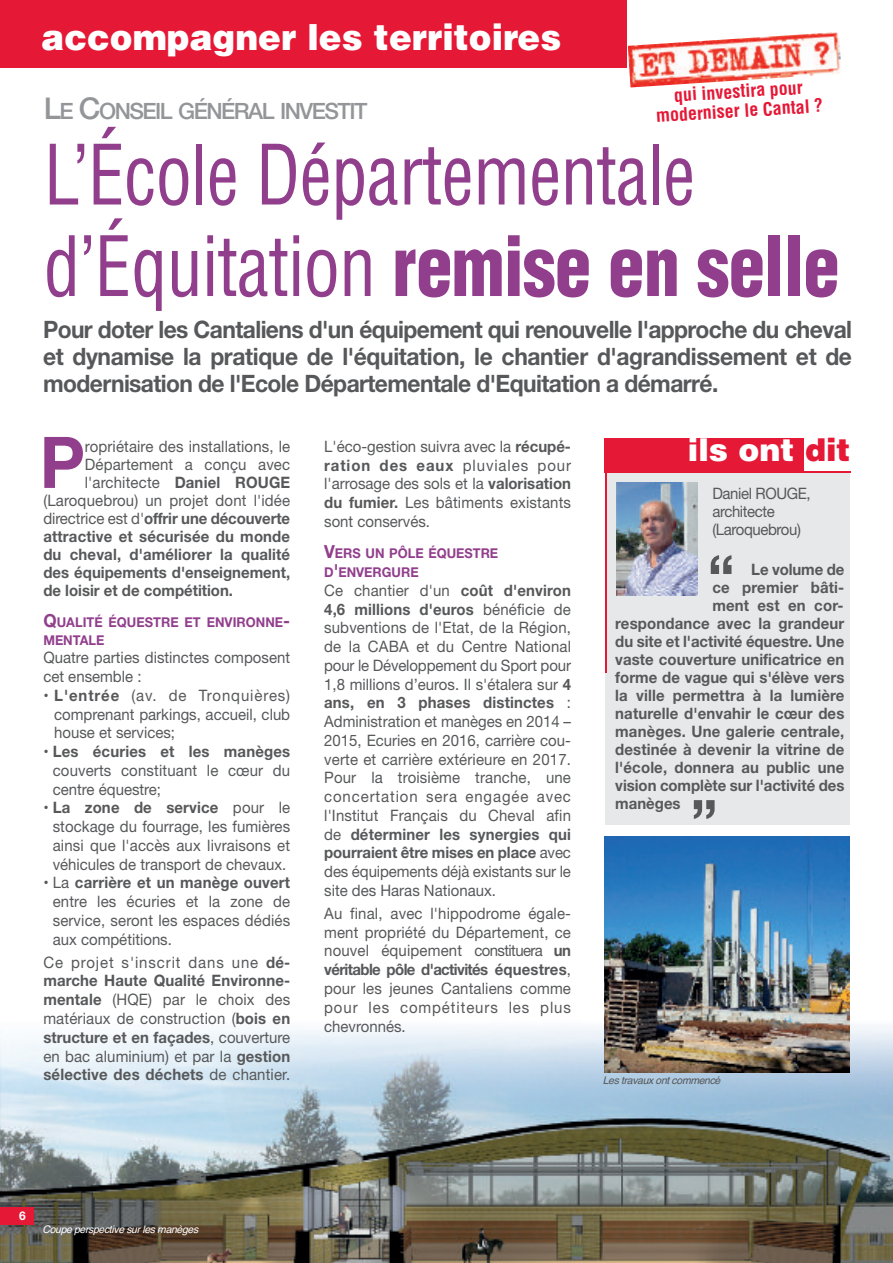
<style>
.page{position:relative;width:893px;height:1263px;background:#fff}
.page>*{position:absolute;margin:0;border:0;box-sizing:border-box;transform-origin:0 0}
.t1{font:condensed 81px/91.5px "Helvetica";letter-spacing:-.01em;color:#913e8c;scale:.9 1}
.t2{font:700 71.4px "Helvetica Neue";color:#913e8c;scale:.95 1}
.t3{font:700 58.5px "Helvetica Neue";color:#57585a}
.t4{font:900 36px "Helvetica";color:#fff;scale:.95 1}
.t5{font:900 31.5px "Helvetica";color:#fff}
.t6{font:700 24px/27px "Helvetica Neue";letter-spacing:-.025em;color:#57585a;text-align:justify;scale:.95 1}
.t7{font:500 22.5px "Helvetica Neue";letter-spacing:-.065em;color:#939598}
.t8{font:700 condensed 18px/19.5px "Helvetica";color:#e51836;text-align:center}
.t9{font:15.75px/18.8px "Helvetica Neue";letter-spacing:.005em;color:#57585a;text-align:justify;scale:.95 1}
.t10{font:700 15.75px "Helvetica Neue";letter-spacing:.01em;color:#57585a;scale:.95 1}
.t11{font:15.75px/18px "Helvetica Neue";letter-spacing:-.025em;color:#57585a;scale:.95 1}
.t12{font:700 13.5px/18px "Helvetica Neue";color:#913e8c;scale:.95 1}
.t13{font:700 12px "Helvetica Neue";color:#fff}
.t14{font:italic 10.5px "Helvetica";letter-spacing:-.035em;color:#fff}
.t15{font:italic 10.5px "Helvetica";letter-spacing:-.035em;color:#57585a}
.s1{font-size:30px}
.s2{font-weight:900}
.s3{font-weight:700}
.s4{font-weight:400}
.s5{font-size:18px}
.s6{color:#e51836}
</style>
<div class="page">
<div style="left:605px;top:473px;width:245px;height:352px;background:#e7e8e9"></div>
<img style="left:0;top:1026px;width:893px;height:237px">
<div style="left:0;top:1208px;width:33px;height:17px;background:#e51836"></div>
<div style="left:0;top:0;width:627px;height:68px;background:#e51836"></div>
<img style="left:628px;top:32px;width:213px;height:55px">
<div style="left:604px;top:438px;width:200px;height:34px;background:#e51836"></div>
<hr style="left:604px;top:471px;width:246px;height:2px;background:#e51836">
<hr style="left:605px;top:470px;width:1px;height:203px;background:#e51836">
<img style="left:604px;top:837px;width:246px;height:235px">
<img style="left:617px;top:482px;width:80px;height:114px">
<h3 class="t4" style="left:42px;top:17px;width:549px">accompagner les territoires</h3>
<p class="t8" style="left:654px;top:87px;width:169px;rotate:-4deg">qui investira pour moderniser le Cantal ?</p>
<h3 class="t7" style="left:44px;top:93px;width:325px"><span class="s1">L</span>E <span class="s1">C</span>ONSEIL GÉNÉRAL INVESTIT</h3>
<h1 class="t1" style="left:44px;top:131px;width:886px">L’École Départementale d’Équitation <span class="s2">remise en selle</span></h1>
<h3 class="t6" style="left:43px;top:318px;width:853px">Pour doter les Cantaliens d'un équipement qui renouvelle l'approche du cheval et dynamise la pratique de l'équitation, le chantier d'agrandissement et de modernisation de l'Ecole Départementale d'Equitation a démarré.</h3>
<h2 class="t2" style="left:40px;top:437px;width:49px">P</h2>
<p class="t9" style="left:85px;top:438px;width:218px">ropriétaire des installations, le</p>
<p class="t9" style="left:85px;top:456px;width:218px">Département a conçu avec</p>
<p class="t9" style="left:85px;top:474px;width:218px">l'architecte <span class="s3">Daniel ROUGE</span></p>
<p class="t9" style="left:43px;top:492px;width:261px">(Laroquebrou) un projet dont l'idée</p>
<p class="t10" style="left:43px;top:513px;width:261px"><span class="s4">directrice est d'</span>offrir une découverte</p>
<p class="t10" style="left:43px;top:531px;width:261px">attractive et sécurisée du monde</p>
<p class="t10" style="left:43px;top:549px;width:261px">du cheval, d'améliorer la qualité</p>
<p class="t10" style="left:43px;top:567px;width:261px">des équipements d'enseignement,</p>
<p class="t10" style="left:43px;top:585px;width:201px">de loisir et de compétition.</p>
<p class="t12" style="left:43px;top:614px;width:261px"><span class="s5">Q</span>UALITÉ ÉQUESTRE ET ENVIRONNE<span class="s5">-<br></span>MENTALE</p>
<p class="t9" style="left:43px;top:649px;width:261px">Quatre parties distinctes composent cet ensemble :</p>
<p class="t9" style="left:54px;top:687px;width:250px;text-indent:-11px">• <span class="s3">L'entrée</span> (av. de Tronquières) comprenant parkings, accueil, club house et services;</p>
<p class="t9" style="left:53px;top:743px;width:251px;text-indent:-9px">• <span class="s3">Les écuries et les manèges </span>couverts constituant le cœur du centre équestre;</p>
<p class="t9" style="left:43px;top:799px;width:261px;text-align:center">• <span class="s3">La zone de service</span> pour le stockage du fourrage, les fumières ainsi que l'accès aux livraisons et véhicules de transport de chevaux.</p>
<p class="t9" style="left:53px;top:874px;width:251px;text-indent:-9px">• La <span class="s3">carrière et un manège ouvert </span>entre les écuries et la zone de service, seront les espaces dédiés aux compétitions.</p>
<p class="t9" style="left:43px;top:954px;width:261px">Ce projet s'inscrit dans une <span class="s3">dé&shy;marche Haute Qualité Environne&shy;mentale</span> (HQE) par le choix des matériaux de construction (<span class="s3">bois en structure et en façades</span>, couverture en bac aluminium) et par la <span class="s3">gestion sélective des déchets</span> de chantier.</p>
<p class="t9" style="left:324px;top:438px;width:261px">L'éco-gestion suivra avec la <span class="s3">récupé&shy;ration des eaux</span> pluviales pour l'arrosage des sols et la <span class="s3">valorisation du fumier.</span> Les bâtiments existants sont conservés.</p>
<p class="t12" style="left:324px;top:545px;width:185px;line-height:18.8px"><span class="s5">V</span>ERS UN PÔLE ÉQUESTRE<br>D<span class="s5">'</span>ENVERGURE</p>
<p class="t9" style="left:324px;top:582px;width:261px">Ce chantier d'un <span class="s3">coût d'environ 4,6 millions d'euros</span> bénéficie de subventions de l'Etat, de la Région, de la CABA et du Centre National pour le Développement du Sport pour 1,8 millions d’euros. Il s'étalera sur <span class="s3">4 ans, en 3 phases distinctes</span> :<br>Administration et manèges en 2014 – 2015, Ecuries en 2016, carrière cou&shy;verte et carrière extérieure en 2017.<br>Pour la troisième tranche, une concertation sera engagée avec l'Institut Français du Cheval afin de <span class="s3">déterminer les synergies qui pourraient être mises en place</span> avec des équipements déjà existants sur le site des Haras Nationaux.</p>
<p class="t9" style="left:324px;top:905px;width:261px">Au final, avec l'hippodrome égale&shy;ment propriété du Département, ce nouvel équipement constituera <span class="s3">un véritable pôle d'activités équestres</span>, pour les jeunes Cantaliens comme pour les compétiteurs les plus chevronnés.</p>
<h3 class="t5" style="left:688px;top:431px;width:164px">ils ont <span class="s6">dit</span></h3>
<p class="t11" style="left:712px;top:485px;width:105px">Daniel ROUGE, architecte (Laroquebrou)</p>
<p class="t10" style="left:751px;top:564px;width:99px">Le volume de</p>
<p class="t10" style="left:712px;top:582px;width:140px">ce premier bâti-</p>
<p class="t10" style="left:712px;top:600px;width:140px">ment est en cor-</p>
<p class="t10" style="left:615px;top:618px;width:243px">respondance avec la grandeur</p>
<p class="t10" style="left:615px;top:636px;width:243px">du site et l'activité équestre. Une</p>
<p class="t10" style="left:615px;top:654px;width:243px">vaste couverture unificatrice en</p>
<p class="t10" style="left:615px;top:672px;width:243px">forme de vague qui s'élève vers</p>
<p class="t10" style="left:615px;top:690px;width:243px">la ville permettra à la lumière</p>
<p class="t10" style="left:615px;top:708px;width:243px">naturelle d'envahir le cœur des</p>
<p class="t10" style="left:615px;top:726px;width:243px">manèges. Une galerie centrale,</p>
<p class="t10" style="left:615px;top:744px;width:243px">destinée à devenir la vitrine de</p>
<p class="t10" style="left:615px;top:762px;width:243px">l'école, donnera au public une</p>
<p class="t10" style="left:615px;top:780px;width:243px">vision complète sur l'activité des</p>
<p class="t10" style="left:615px;top:798px;width:70px">manèges</p>
<h3 class="t3" style="left:708px;top:555px;width:29px">“</h3>
<h3 class="t3" style="left:718px;top:819px;width:29px;rotate:-180deg">“</h3>
<p class="t15" style="left:603px;top:1074px;width:119px">Les travaux ont commencé</p>
<p class="t13" style="left:19px;top:1211px;width:8px">6</p>
<p class="t14" style="left:43px;top:1223px;width:157px">Coupe perspective sur les manèges</p>
</div>
